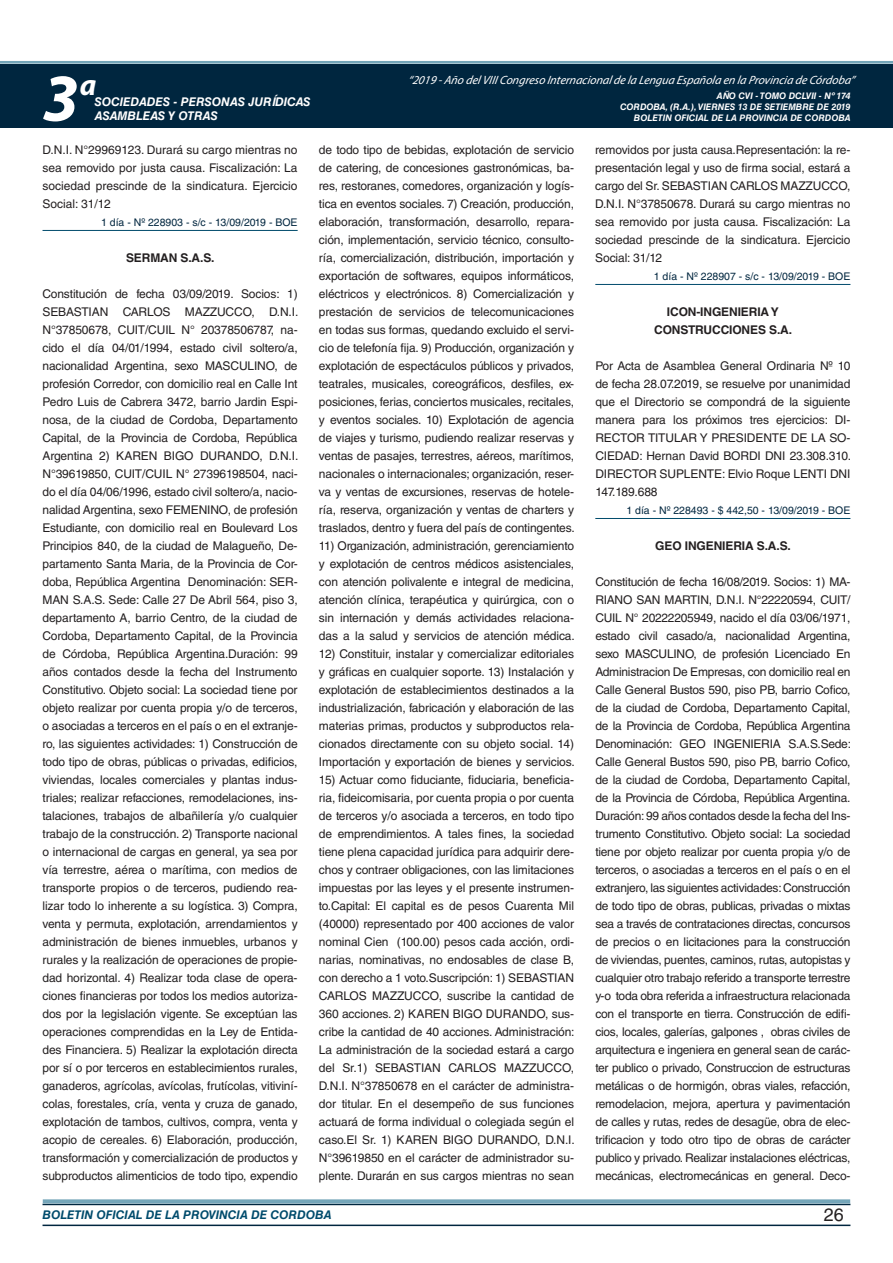
<style>
.page{position:relative;width:893px;height:1263px;background:#fff}
.page>*{position:absolute;margin:0;border:0;box-sizing:border-box;transform-origin:0 0}
.t1{font:italic 700 67.5px "Myriad Pro";color:#fff}
.t2{font:italic 700 30px "Myriad Pro";color:#fff}
.t3{font:18px "Helvetica LT Std";color:#231f20}
.t4{font:12px/18px "Helvetica LT Std";letter-spacing:-.01em;color:#231f20;text-align:justify}
.t5{font:italic 12px "Myriad Pro";color:#fff}
.t6{font:700 12px/18px "Helvetica LT Std";letter-spacing:-.01em;color:#231f20;text-align:center}
.t7{font:italic 700 12px "Helvetica LT Std";color:#fff}
.t8{font:italic 700 12px "Helvetica LT Std";color:#004b6c}
.t9{font:10.5px "Helvetica LT Std";color:#00263f}
.t10{font:italic 700 9px/10.8px "Helvetica LT Std";color:#fff;text-align:right}
</style>
<div class="page">
<div style="left:0;top:61px;width:893px;height:6px;background:#fff;opacity:.75"></div>
<div style="left:0;top:64px;width:893px;height:64px;background:#00263f"></div>
<hr style="left:43px;top:1224px;width:807px;height:2px;background:#00263f">
<div style="left:42px;top:1198px;width:809px;height:8px;background:#fff;opacity:.75"></div>
<hr style="left:43px;top:230px;width:255px;height:1px;background:#004b6c">
<hr style="left:595px;top:284px;width:255px;height:1px;background:#004b6c">
<hr style="left:595px;top:518px;width:255px;height:1px;background:#004b6c">
<h2 class="t2" style="left:80px;top:66px;width:18px">a</h2>
<p class="t5" style="left:408px;top:72px;width:448px">“2019 -Año delVIIICongreso Internacionalde la Lengua Esp añola en la Provincia de Córdoba”</p>
<h1 class="t1" style="left:43px;top:54px;width:38px">3</h1>
<p class="t10" style="left:620px;top:91px;width:232px">AÑO CVI - TOMO DCLVII - Nº 174<br>CORDOBA, (R.A.), VIERNES 13 DE SETIEMBRE DE 2019<br>BOLETIN OFICIAL DE LA PROVINCIA DE CORDOBA</p>
<p class="t7" style="left:95px;top:94px;width:217px">SOCIEDADES - PERSONAS JURÍDICAS</p>
<p class="t7" style="left:95px;top:109px;width:125px">ASAMBLEAS Y OTRAS</p>
<p class="t4" style="left:43px;top:141px;width:257px">D.N.I. N°29969123. Durará su cargo mientras no sea removido por justa causa. Fiscalización: La sociedad prescinde de la sindicatura. Ejercicio Social: 31/12</p>
<p class="t9" style="left:101px;top:216px;width:198px">1 día - Nº 228903 - s/c - 13/09/2019 - BOE</p>
<p class="t6" style="left:126px;top:248px;width:90px">SERMAN S.A.S.</p>
<p class="t4" style="left:43px;top:285px;width:257px">Constitución de fecha 03/09/2019. Socios: 1)<br>SEBASTIAN CARLOS MAZZUCCO, D.N.I.<br>N°37850678, CUIT/CUIL N° 20378506787, na&shy;cido el día 04/01/1994, estado civil soltero/a, nacionalidad Argentina, sexo MASCULINO, de profesión Corredor, con domicilio real en Calle Int Pedro Luis de Cabrera 3472, barrio Jardin Espi&shy;nosa, de la ciudad de Cordoba, Departamento Capital, de la Provincia de Cordoba, República Argentina 2) KAREN BIGO DURANDO, D.N.I.<br>N°39619850, CUIT/CUIL N° 27396198504, naci&shy;do el día 04/06/1996, estado civil soltero/a, nacio&shy;nalidad Argentina, sexo FEMENINO, de profesión Estudiante, con domicilio real en Boulevard Los Principios 840, de la ciudad de Malagueño, De&shy;partamento Santa Maria, de la Provincia de Cor&shy;doba, República Argentina Denominación: SER-MAN S.A.S. Sede: Calle 27 De Abril 564, piso 3, departamento A, barrio Centro, de la ciudad de Cordoba, Departamento Capital, de la Provincia de Córdoba, República Argentina.Duración: 99 años contados desde la fecha del Instrumento Constitutivo. Objeto social: La sociedad tiene por objeto realizar por cuenta propia y/o de terceros, o asociadas a terceros en el país o en el extranje&shy;ro, las siguientes actividades: 1) Construcción de todo tipo de obras, públicas o privadas, edificios, viviendas, locales comerciales y plantas indus&shy;triales; realizar refacciones, remodelaciones, ins&shy;talaciones, trabajos de albañilería y/o cualquier trabajo de la construcción. 2) Transporte nacional o internacional de cargas en general, ya sea por vía terrestre, aérea o marítima, con medios de transporte propios o de terceros, pudiendo rea&shy;lizar todo lo inherente a su logística. 3) Compra, venta y permuta, explotación, arrendamientos y administración de bienes inmuebles, urbanos y rurales y la realización de operaciones de propie&shy;dad horizontal. 4) Realizar toda clase de opera&shy;ciones financieras por todos los medios autoriza&shy;dos por la legislación vigente. Se exceptúan las operaciones comprendidas en la Ley de Entida&shy;des Financiera. 5) Realizar la explotación directa por sí o por terceros en establecimientos rurales, ganaderos, agrícolas, avícolas, frutícolas, vitiviní&shy;colas, forestales, cría, venta y cruza de ganado, explotación de tambos, cultivos, compra, venta y acopio de cereales. 6) Elaboración, producción, transformación y comercialización de productos y subproductos alimenticios de todo tipo, expendio</p>
<p class="t4" style="left:319px;top:141px;width:257px">de todo tipo de bebidas, explotación de servicio de catering, de concesiones gastronómicas, ba&shy;res, restoranes, comedores, organización y logís&shy;tica en eventos sociales. 7) Creación, producción, elaboración, transformación, desarrollo, repara&shy;ción, implementación, servicio técnico, consulto&shy;ría, comercialización, distribución, importación y exportación de softwares, equipos informáticos, eléctricos y electrónicos. 8) Comercialización y prestación de servicios de telecomunicaciones en todas sus formas, quedando excluido el servi&shy;cio de telefonía fija. 9) Producción, organización y explotación de espectáculos públicos y privados, teatrales, musicales, coreográficos, desfiles, ex&shy;posiciones, ferias, conciertos musicales, recitales, y eventos sociales. 10) Explotación de agencia de viajes y turismo, pudiendo realizar reservas y ventas de pasajes, terrestres, aéreos, marítimos, nacionales o internacionales; organización, reser&shy;va y ventas de excursiones, reservas de hotele&shy;ría, reserva, organización y ventas de charters y traslados, dentro y fuera del país de contingentes.</p>
<p class="t4" style="left:319px;top:537px;width:257px">11) Organización, administración, gerenciamiento y explotación de centros médicos asistenciales, con atención polivalente e integral de medicina, atención clínica, terapéutica y quirúrgica, con o sin internación y demás actividades relaciona&shy;das a la salud y servicios de atención médica.</p>
<p class="t4" style="left:319px;top:645px;width:257px">12) Constituir, instalar y comercializar editoriales y gráficas en cualquier soporte. 13) Instalación y explotación de establecimientos destinados a la industrialización, fabricación y elaboración de las materias primas, productos y subproductos rela&shy;cionados directamente con su objeto social. 14)<br>Importación y exportación de bienes y servicios.</p>
<p class="t4" style="left:319px;top:771px;width:257px">15) Actuar como fiduciante, fiduciaria, beneficia&shy;ria, fideicomisaria, por cuenta propia o por cuenta de terceros y/o asociada a terceros, en todo tipo de emprendimientos. A tales fines, la sociedad tiene plena capacidad jurídica para adquirir dere&shy;chos y contraer obligaciones, con las limitaciones impuestas por las leyes y el presente instrumen&shy;to.Capital: El capital es de pesos Cuarenta Mil (40000) representado por 400 acciones de valor nominal Cien (100.00) pesos cada acción, ordi&shy;narias, nominativas, no endosables de clase B, con derecho a 1 voto.Suscripción: 1) SEBASTIAN CARLOS MAZZUCCO, suscribe la cantidad de 360 acciones. 2) KAREN BIGO DURANDO, sus&shy;cribe la cantidad de 40 acciones. Administración:<br>La administración de la sociedad estará a cargo del Sr.1) SEBASTIAN CARLOS MAZZUCCO, D.N.I. N°37850678 en el carácter de administra&shy;dor titular. En el desempeño de sus funciones actuará de forma individual o colegiada según el caso.El Sr. 1) KAREN BIGO DURANDO, D.N.I.<br>N°39619850 en el carácter de administrador su&shy;plente. Durarán en sus cargos mientras no sean</p>
<p class="t4" style="left:595px;top:141px;width:257px">removidos por justa causa.Representación: la re&shy;presentación legal y uso de firma social, estará a cargo del Sr. SEBASTIAN CARLOS MAZZUCCO, D.N.I. N°37850678. Durará su cargo mientras no sea removido por justa causa. Fiscalización: La sociedad prescinde de la sindicatura. Ejercicio Social: 31/12</p>
<p class="t9" style="left:654px;top:270px;width:198px">1 día - Nº 228907 - s/c - 13/09/2019 - BOE</p>
<p class="t6" style="left:654px;top:302px;width:140px">ICON-INGENIERIA Y<br>CONSTRUCCIONES S.A.</p>
<p class="t4" style="left:595px;top:357px;width:257px">Por Acta de Asamblea General Ordinaria Nº 10 de fecha 28.07.2019, se resuelve por unanimidad que el Directorio se compondrá de la siguiente manera para los próximos tres ejercicios: DI-RECTOR TITULAR Y PRESIDENTE DE LA SO-CIEDAD: Hernan David BORDI DNI 23.308.310.<br>DIRECTOR SUPLENTE: Elvio Roque LENTI DNI 147.189.688</p>
<p class="t9" style="left:626px;top:504px;width:226px">1 día - Nº 228493 - $ 442,50 - 13/09/2019 - BOE</p>
<p class="t6" style="left:655px;top:536px;width:137px">GEO INGENIERIA S.A.S.</p>
<p class="t4" style="left:595px;top:573px;width:257px">Constitución de fecha 16/08/2019. Socios: 1) MA-RIANO SAN MARTIN, D.N.I. N°22220594, CUIT/ CUIL N° 20222205949, nacido el día 03/06/1971, estado civil casado/a, nacionalidad Argentina, sexo MASCULINO, de profesión Licenciado En Administracion De Empresas, con domicilio real en Calle General Bustos 590, piso PB, barrio Cofico, de la ciudad de Cordoba, Departamento Capital, de la Provincia de Cordoba, República Argentina Denominación: GEO INGENIERIA S.A.S.Sede:<br>Calle General Bustos 590, piso PB, barrio Cofico, de la ciudad de Cordoba, Departamento Capital, de la Provincia de Córdoba, República Argentina.<br>Duración: 99 años contados desde la fecha del Ins&shy;trumento Constitutivo. Objeto social: La sociedad tiene por objeto realizar por cuenta propia y/o de terceros, o asociadas a terceros en el país o en el extranjero, las siguientes actividades: Construcción de todo tipo de obras, publicas, privadas o mixtas sea a través de contrataciones directas, concursos de precios o en licitaciones para la construcción de viviendas, puentes, caminos, rutas, autopistas y cualquier otro trabajo referido a transporte terrestre y-o toda obra referida a infraestructura relacionada con el transporte en tierra. Construcción de edifi&shy;cios, locales, galerías, galpones , obras civiles de arquitectura e ingeniera en general sean de carác&shy;ter publico o privado, Construccion de estructuras metálicas o de hormigón, obras viales, refacción, remodelacion, mejora, apertura y pavimentación de calles y rutas, redes de desagüe, obra de elec&shy;trificacion y todo otro tipo de obras de carácter publico y privado. Realizar instalaciones eléctricas, mecánicas, electromecánicas en general. Deco-</p>
<p class="t8" style="left:43px;top:1208px;width:290px">BOLETIN OFICIAL DE LA PROVINCIA DE CORDOBA</p>
<h3 class="t3" style="left:824px;top:1204px;width:22px">26</h3>
</div>
